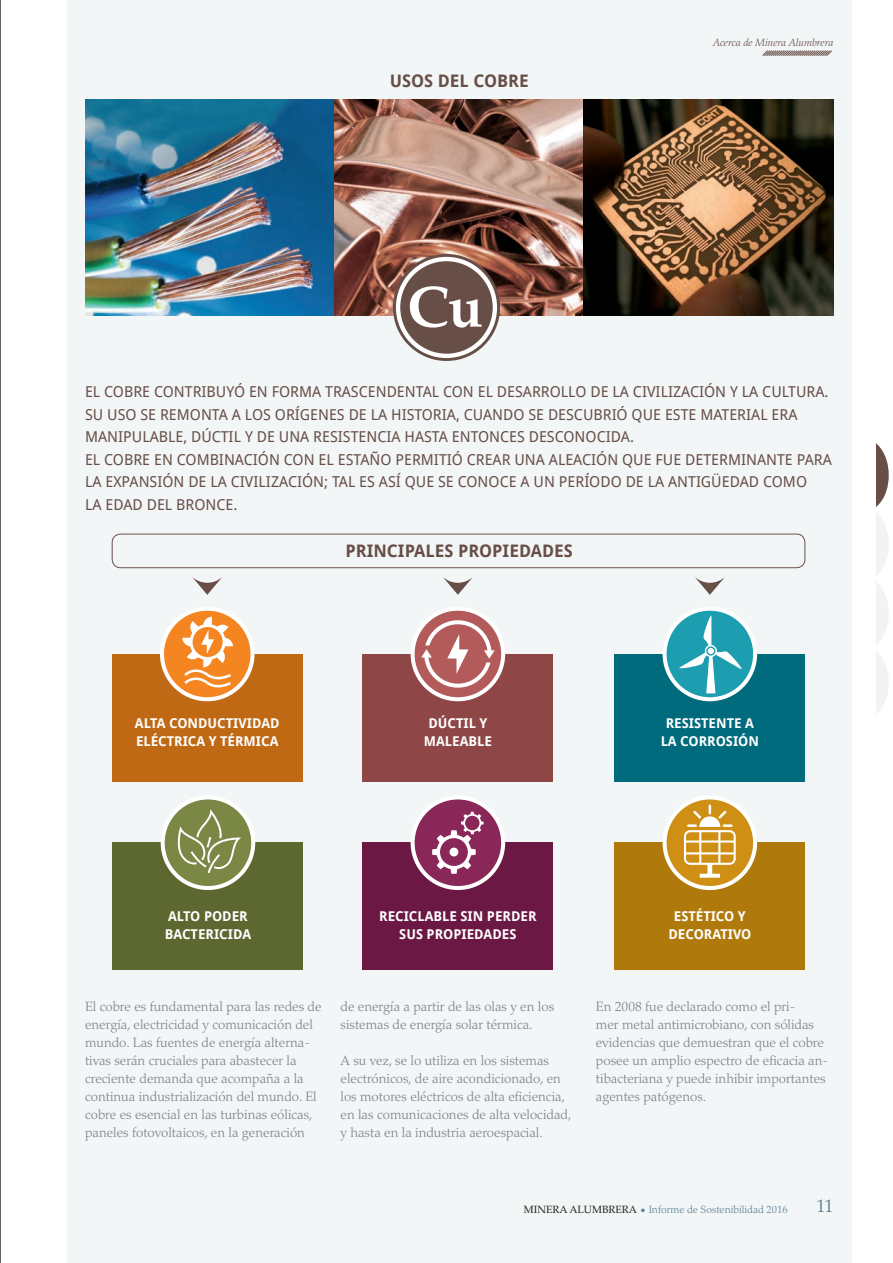
<style>
.page{position:relative;width:893px;height:1263px;background:#fff}
.page>*{position:absolute;margin:0;border:0;box-sizing:border-box;transform-origin:0 0}
.t1{font:18px "Palatino LT Std";color:#5a8290}
.t2{font:700 17.25px "Droid Sans";color:#674f48}
.t3{font:15px/22.5px "Droid Sans";color:#674f48}
.t4{font:300 13.5px/18px "Palatino LT Std";color:#808285}
.t5{font:700 13.5px/18px "Droid Sans";color:#fff;text-align:center}
.t6{font:300 10.5px "Palatino LT Std";color:#5a8290}
.t7{font:italic 300 10.5px "Palatino LT Std";color:#674f48}
.s1{font-weight:400;color:#231f20}
.s2{font-weight:400}
</style>
<div class="page">
<div style="left:67px;top:0;width:784px;height:1263px;background:#f3f6f7"></div>
<img style="left:85px;top:100px;width:748px;height:216px">
<div style="left:393px;top:254px;width:107px;height:107px;background:#674f48;border-radius:50%"></div>
<svg style="left:396px;top:257px;width:101px;height:101px"></svg>
<div style="left:112px;top:654px;width:191px;height:127px;background:#c06915"></div>
<div style="left:113px;top:843px;width:190px;height:127px;background:#5d6831"></div>
<div style="left:363px;top:654px;width:190px;height:127px;background:#8e4746"></div>
<div style="left:363px;top:843px;width:190px;height:127px;background:#6b1844"></div>
<div style="left:614px;top:654px;width:191px;height:127px;background:#006b7c"></div>
<div style="left:614px;top:843px;width:191px;height:127px;background:#af7a0b"></div>
<svg style="left:162px;top:609px;width:91px;height:90px;fill:#f58520"></svg>
<div style="left:160px;top:607px;width:95px;height:94px;border:4px solid #fff;border-radius:50%"></div>
<svg style="left:182px;top:617px;width:51px;height:71px"></svg>
<svg style="left:413px;top:609px;width:90px;height:90px"></svg>
<div style="left:411px;top:607px;width:94px;height:94px;border:4px solid #fff;border-radius:50%"></div>
<svg style="left:421px;top:620px;width:74px;height:68px"></svg>
<svg style="left:665px;top:609px;width:90px;height:90px"></svg>
<div style="left:662px;top:607px;width:95px;height:94px;border:4px solid #fff;border-radius:50%"></div>
<svg style="left:679px;top:616px;width:62px;height:77px"></svg>
<svg style="left:163px;top:797px;width:90px;height:91px;fill:#7b8744"></svg>
<div style="left:161px;top:795px;width:94px;height:95px;border:4px solid #fff;border-radius:50%"></div>
<svg style="left:175px;top:809px;width:66px;height:64px"></svg>
<svg style="left:413px;top:797px;width:90px;height:91px;fill:#882758"></svg>
<div style="left:411px;top:795px;width:94px;height:95px;border:4px solid #fff;border-radius:50%"></div>
<svg style="left:432px;top:812px;width:52px;height:62px"></svg>
<div style="left:449px;top:847px;width:9px;height:9px;background:#fff;border-radius:50%"></div>
<svg style="left:665px;top:797px;width:90px;height:91px;fill:#cf8f14"></svg>
<div style="left:662px;top:795px;width:95px;height:95px;border:4px solid #fff;border-radius:50%"></div>
<svg style="left:684px;top:804px;width:52px;height:74px"></svg>
<svg style="left:192px;top:577px;width:30px;height:18px"></svg>
<svg style="left:443px;top:577px;width:30px;height:18px"></svg>
<svg style="left:695px;top:577px;width:30px;height:18px"></svg>
<div style="left:112px;top:534px;width:693px;height:34px;border:1px solid #674f48;border-radius:9px"></div>
<svg style="left:762px;top:50px;width:70px;height:6px"></svg>
<svg style="left:876px;top:443px;width:13px;height:271px"></svg>
<hr style="left:0;top:0;width:1px;height:1263px;background:#231f20">
<p class="t2" style="left:390px;top:71px;width:140px">USOS DEL COBRE</p>
<p class="t7" style="left:713px;top:37px;width:122px">Acerca de Minera Alumbrera</p>
<p class="t3" style="left:85px;top:381px;width:748px">EL COBRE CONTRIBUYÓ EN FORMA TRASCENDENTAL CON EL DESARROLLO DE LA CIVILIZACIÓN Y LA CULTURA.<br>SU USO SE REMONTA A LOS ORÍGENES DE LA HISTORIA, CUANDO SE DESCUBRIÓ QUE ESTE MATERIAL ERA MANIPULABLE, DÚCTIL Y DE UNA RESISTENCIA HASTA ENTONCES DESCONOCIDA.<br>EL COBRE EN COMBINACIÓN CON EL ESTAÑO PERMITIÓ CREAR UNA ALEACIÓN QUE FUE DETERMINANTE PARA LA EXPANSIÓN DE LA CIVILIZACIÓN; TAL ES ASÍ QUE SE CONOCE A UN PERÍODO DE LA ANTIGÜEDAD COMO<br>LA EDAD DEL BRONCE.</p>
<p class="t5" style="left:135px;top:714px;width:146px;text-align:left">ALTA CONDUCTIVIDAD<br>ELÉCTRICA Y TÉRMICA</p>
<p class="t2" style="left:345px;top:541px;width:229px">PRINCIPALES PROPIEDADES</p>
<p class="t5" style="left:424px;top:714px;width:70px">DÚCTIL Y<br>MALEABLE</p>
<p class="t5" style="left:661px;top:714px;width:100px">RESISTENTE A<br>LA CORROSIÓN</p>
<p class="t5" style="left:165px;top:907px;width:88px;text-align:left">ALTO PODER<br>BACTERICIDA</p>
<p class="t5" style="left:379px;top:907px;width:159px">RECICLABLE SIN PERDER<br>SUS PROPIEDADES</p>
<p class="t4" style="left:85px;top:997px;width:238px">El cobre es fundamental para las redes de energía, electricidad y comunicación del mundo. Las fuentes de energía alterna&shy;tivas serán cruciales para abastecer la creciente demanda que acompaña a la continua industrialización del mundo. El cobre es esencial en las turbinas eólicas, paneles fotovoltaicos, en la generación</p>
<p class="t4" style="left:340px;top:997px;width:215px">de energía a partir de las olas y en los sistemas de energía solar térmica.</p>
<p class="t4" style="left:340px;top:1051px;width:232px">A su vez, se lo utiliza en los sistemas electrónicos, de aire acondicionado, en los motores eléctricos de alta eficiencia, en las comunicaciones de alta velocidad, y hasta en la industria aeroespacial.</p>
<p class="t5" style="left:668px;top:907px;width:84px">ESTÉTICO Y<br>DECORATIVO</p>
<p class="t4" style="left:596px;top:997px;width:234px">En 2008 fue declarado como el pri-<br>mer metal antimicrobiano, con sólidas evidencias que demuestran que el cobre posee un amplio espectro de eficacia an&shy;tibacteriana y puede inhibir importantes agentes patógenos.</p>
<p class="t6" style="left:524px;top:1203px;width:265px"><span class="s1">MINERA ALUMBRERA</span> <span class="s2">•</span> Informe de Sostenibilidad 2016</p>
<h1 class="t1" style="left:816px;top:1195px;width:19px">11</h1>
</div>
